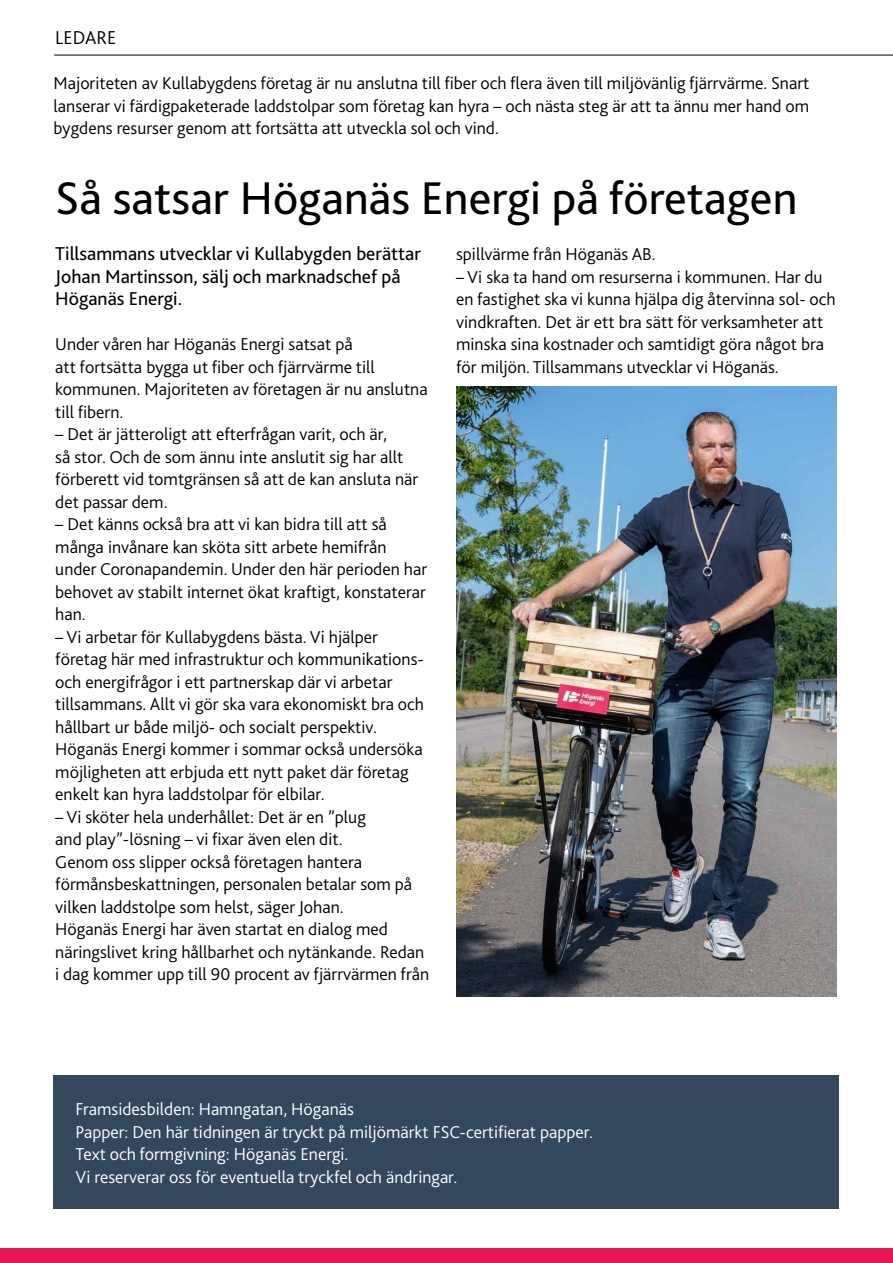
<style>
.page{position:relative;width:893px;height:1263px;background:#fff}
.page>*{position:absolute;margin:0;border:0;box-sizing:border-box;transform-origin:0 0}
.t1{font:48px "Bliss 2";color:#000}
.t2{font:19.5px/22.5px "Bliss 2";color:#000}
.t3{font:300 19.5px "Bliss 2";color:#000}
.t4{font:300 18px/22.5px "Bliss 2";color:#000}
.t5{font:300 18px/22.5px "Bliss 2";color:#fff}
</style>
<div class="page">
<div style="left:0;top:1249px;width:893px;height:14px;background:#e61753"></div>
<hr style="left:54px;top:55px;width:839px;height:1px;background:#000">
<div style="left:54px;top:1076px;width:785px;height:133px;background:#33485d"></div>
<img style="left:456px;top:387px;width:380px;height:609px">
<p class="t3" style="left:55px;top:25px;width:62px">LEDARE</p>
<p class="t4" style="left:54px;top:72px;width:757px;text-align:justify">Majoriteten av Kullabygdens företag är nu anslutna till fiber och flera även till miljövänlig fjärrvärme. Snart lanserar vi färdigpaketerade laddstolpar som företag kan hyra – och nästa steg är att ta ännu mer hand om bygdens resurser genom att fortsätta att utveckla sol och vind.</p>
<h1 class="t1" style="left:55px;top:168px;width:744px">Så satsar Höganäs Energi på företagen</h1>
<p class="t2" style="left:55px;top:242px;width:367px">Tillsammans utvecklar vi Kullabygden berättar<br>Johan Martinsson, sälj och marknadschef på<br>Höganäs Energi.</p>
<p class="t4" style="left:55px;top:333px;width:374px">Under våren har Höganäs Energi satsat på<br>att fortsätta bygga ut fiber och fjärrvärme till kommunen. Majoriteten av företagen är nu anslutna till fibern.</p>
<p class="t4" style="left:55px;top:423px;width:365px">– Det är jätteroligt att efterfrågan varit, och är,<br>så stor. Och de som ännu inte anslutit sig har allt förberett vid tomtgränsen så att de kan ansluta när det passar dem.</p>
<p class="t4" style="left:55px;top:513px;width:373px">– Det känns också bra att vi kan bidra till att så många invånare kan sköta sitt arbete hemifrån under Coronapandemin. Under den här perioden har behovet av stabilt internet ökat kraftigt, konstaterar han.</p>
<p class="t4" style="left:55px;top:625px;width:370px">– Vi arbetar för Kullabygdens bästa. Vi hjälper företag här med infrastruktur och kommunikations&shy;och energifrågor i ett partnerskap där vi arbetar tillsammans. Allt vi gör ska vara ekonomiskt bra och hållbart ur både miljö- och socialt perspektiv.<br>Höganäs Energi kommer i sommar också undersöka möjligheten att erbjuda ett nytt paket där företag enkelt kan hyra laddstolpar för elbilar.</p>
<p class="t4" style="left:55px;top:805px;width:375px">– Vi sköter hela underhållet: Det är en ”plug<br>and play”-lösning – vi fixar även elen dit.<br>Genom oss slipper också företagen hantera förmånsbeskattningen, personalen betalar som på vilken laddstolpe som helst, säger Johan.<br>Höganäs Energi har även startat en dialog med näringslivet kring hållbarhet och nytänkande. Redan i dag kommer upp till 90 procent av fjärrvärmen från</p>
<p class="t4" style="left:456px;top:243px;width:201px">spillvärme från Höganäs AB.</p>
<p class="t4" style="left:456px;top:265px;width:381px">– Vi ska ta hand om resurserna i kommunen. Har du en fastighet ska vi kunna hjälpa dig återvinna sol- och vindkraften. Det är ett bra sätt för verksamheter att minska sina kostnader och samtidigt göra något bra för miljön. Tillsammans utvecklar vi Höganäs.</p>
<p class="t5" style="left:75px;top:1098px;width:519px">Framsidesbilden: Hamngatan, Höganäs<br>Papper: Den här tidningen är tryckt på miljömärkt FSC-certifierat papper.<br>Text och formgivning: Höganäs Energi.<br>Vi reserverar oss för eventuella tryckfel och ändringar.</p>
</div>
